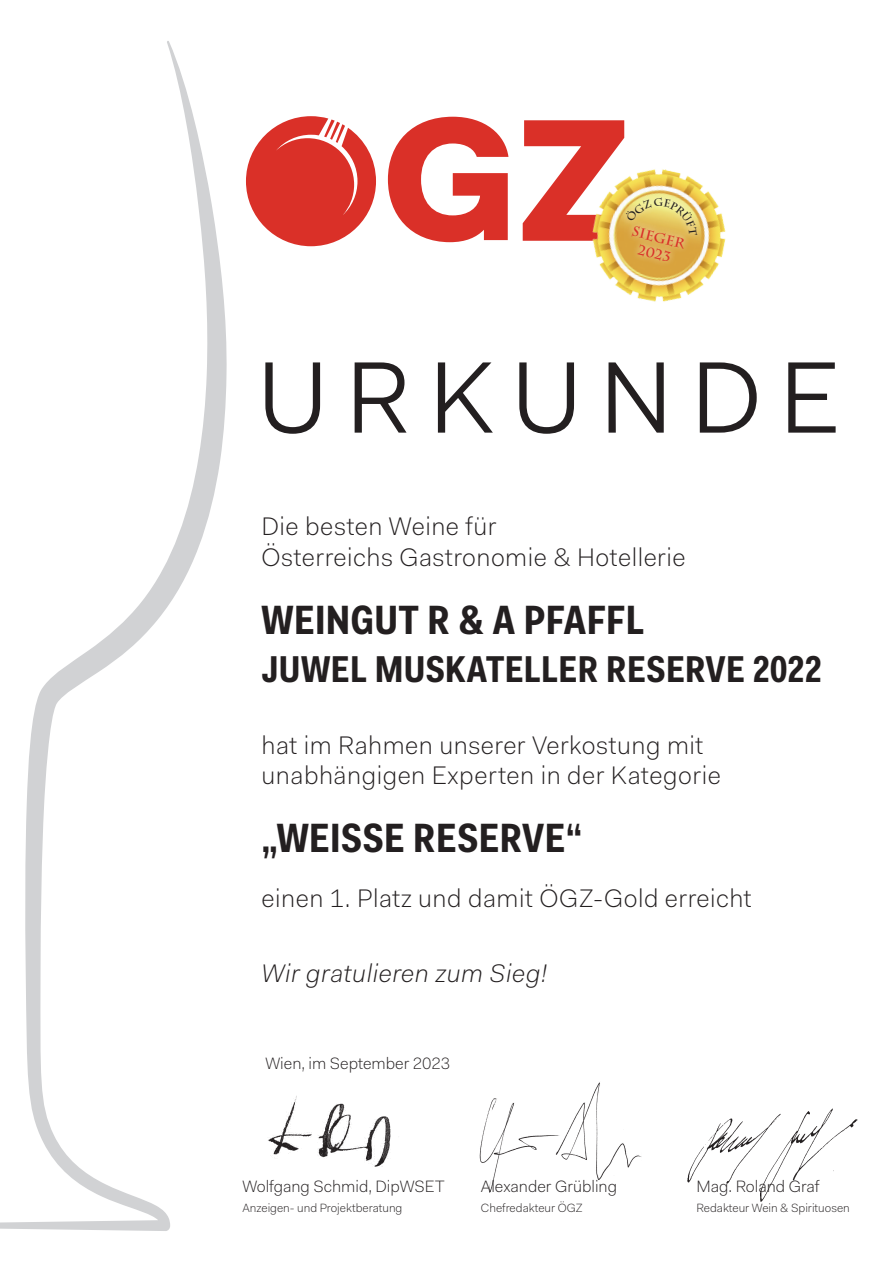
<style>
.page{position:relative;width:893px;height:1263px;background:#fff}
.page>*{position:absolute;margin:0;border:0;box-sizing:border-box;transform-origin:0 0}
.Urkunde{font:102px "Fakt Pro Blond";letter-spacing:.17em;color:#231f20}
.Firma___Getraenk{font:700 41.1px "Fakt Con Pro";letter-spacing:.02em;color:#231f20}
.Firma___Getraenk-2{font:700 37.5px "Fakt Con Pro";letter-spacing:.02em;color:#231f20}
.Text{font:300 25.5px/30.8px "Fakt Pro";letter-spacing:.02em;color:#231f20}
.Text-2{font:italic 300 25.5px "Fakt Pro";letter-spacing:.02em;color:#231f20}
.t1{font:300 16.5px "Fakt Pro";color:#231f20}
.t2{font:700 13.8px "Charlemagne Std";color:#da3028}
.t3{font:300 12px "Fakt Pro";color:#231f20}
</style>
<div class="page">
<img style="left:687px;top:1108px;width:171px;height:94px">
<svg style="left:0;top:41px;width:227px;height:1190px"></svg>
<svg style="left:388px;top:117px;width:120px;height:125px"></svg>
<svg style="left:246px;top:116px;width:130px;height:130px"></svg>
<img style="left:605px;top:195px;width:121px;height:107px">
<img style="left:268px;top:1096px;width:123px;height:71px">
<img style="left:479px;top:1082px;width:163px;height:111px">
<svg style="left:523px;top:120px;width:188px;height:153px"></svg>
<p class="t2" style="left:634px;top:223px;width:55px;rotate:14deg">SIEGER</p>
<p class="t2" style="left:640px;top:241px;width:35px;rotate:14deg">2023</p>
<p class="Urkunde" style="left:258px;top:329px;width:585px">URKUNDE</p>
<p class="Text" style="left:261px;top:511px;width:426px">Die besten Weine für<br>Österreichs Gastronomie &amp; Hotellerie</p>
<p class="Firma___Getraenk" style="left:261px;top:592px;width:384px">WEINGUT R &amp; A PFAFFL</p>
<p class="Firma___Getraenk-2" style="left:261px;top:644px;width:561px">JUWEL MUSKATELLER RESERVE 2022</p>
<p class="Text" style="left:261px;top:729px;width:461px">hat im Rahmen unserer Verkostung mit unabhängigen Experten in der Kategorie</p>
<p class="Firma___Getraenk" style="left:261px;top:811px;width:322px">„WEISSE RESERVE“</p>
<p class="Text" style="left:261px;top:883px;width:492px">einen 1. Platz und damit ÖGZ-Gold erreicht</p>
<p class="Text-2" style="left:261px;top:956px;width:287px">Wir gratulieren zum Sieg!</p>
<p class="t1" style="left:265px;top:1052px;width:186px">Wien, im September 2023</p>
<p class="t1" style="left:242px;top:1176px;width:204px">Wolfgang Schmid, DipWSET</p>
<p class="t3" style="left:242px;top:1200px;width:162px">Anzeigen- und Projektberatung</p>
<p class="t1" style="left:481px;top:1176px;width:138px">Alexander Grübling</p>
<p class="t3" style="left:481px;top:1200px;width:103px">Chefredakteur ÖGZ</p>
<p class="t1" style="left:696px;top:1176px;width:125px">Mag. Roland Graf</p>
<p class="t3" style="left:696px;top:1200px;width:155px">Redakteur Wein &amp; Spirituosen</p>
</div>
